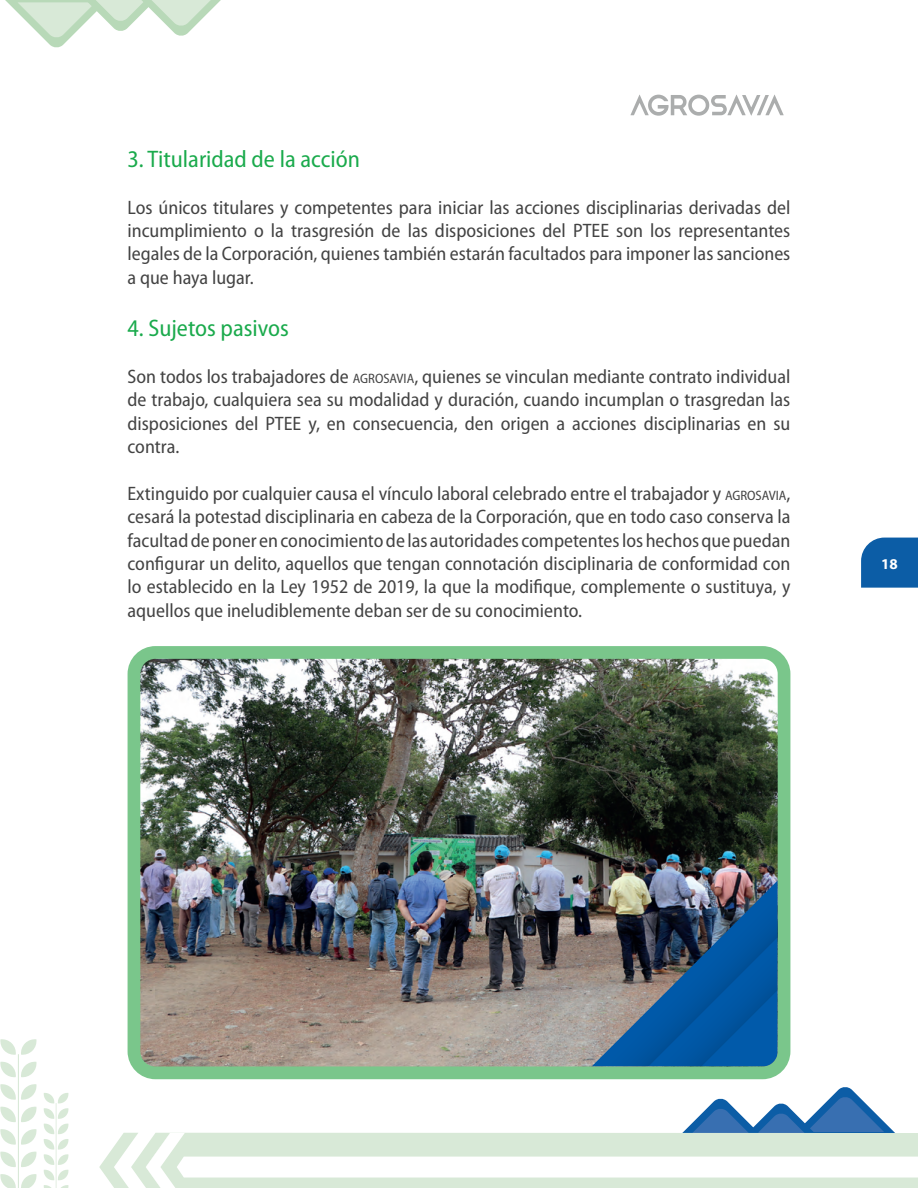
<style>
.page{position:relative;width:918px;height:1188px;background:#fff}
.page>*{position:absolute;margin:0;border:0;box-sizing:border-box;transform-origin:0 0}
.t1{font:semi-condensed 24px "Myriad Pro";color:#1aaa4c}
.t2{font:semi-condensed 19.5px/23.4px "Myriad Pro";color:#434343;text-align:justify}
.t3{font:700 15px "Myriad Pro";color:#fff}
.s1{font-size:13.65px}
</style>
<div class="page">
<svg style="left:6px;top:1px;width:214px;height:47px"></svg>
<svg style="left:0;top:1039px;width:37px;height:149px"></svg>
<svg style="left:43px;top:1093px;width:26px;height:95px"></svg>
<svg style="left:99px;top:1087px;width:819px;height:101px"></svg>
<svg style="left:861px;top:538px;width:57px;height:50px;background:#1764aa"></svg>
<svg style="left:630px;top:95px;width:154px;height:21px"></svg>
<div style="left:128px;top:646px;width:662px;height:433px;background:#7ac68b;border-radius:28px"></div>
<img style="left:140px;top:659px;width:638px;height:407px">
<img style="left:481px;top:829px;width:297px;height:237px">
<img style="left:507px;top:855px;width:271px;height:211px">
<p class="t1" style="left:128px;top:144px;width:234px">3. Titularidad de la acción</p>
<p class="t2" style="left:128px;top:195px;width:664px">Los únicos titulares y competentes para iniciar las acciones disciplinarias derivadas del incumplimiento o la trasgresión de las disposiciones del PTEE son los representantes legales de la Corporación, quienes también estarán facultados para imponer las sanciones a que haya lugar.</p>
<p class="t1" style="left:128px;top:313px;width:163px">4. Sujetos pasivos</p>
<p class="t2" style="left:128px;top:364px;width:664px">Son todos los trabajadores de <span class="s1">AGROSAVIA</span>, quienes se vinculan mediante contrato individual de trabajo, cualquiera sea su modalidad y duración, cuando incumplan o trasgredan las disposiciones del PTEE y, en consecuencia, den origen a acciones disciplinarias en su contra.</p>
<p class="t2" style="left:128px;top:481px;width:664px">Extinguido por cualquier causa el vínculo laboral celebrado entre el trabajador y <span class="s1">AGROSAVIA</span>, cesará la potestad disciplinaria en cabeza de la Corporación, que en todo caso conserva la facultad de poner en conocimiento de las autoridades competentes los hechos que puedan configurar un delito, aquellos que tengan connotación disciplinaria de conformidad con lo establecido en la Ley 1952 de 2019, la que la modifique, complemente o sustituya, y aquellos que ineludiblemente deban ser de su conocimiento.</p>
<p class="t3" style="left:881px;top:555px;width:18px">18</p>
</div>
